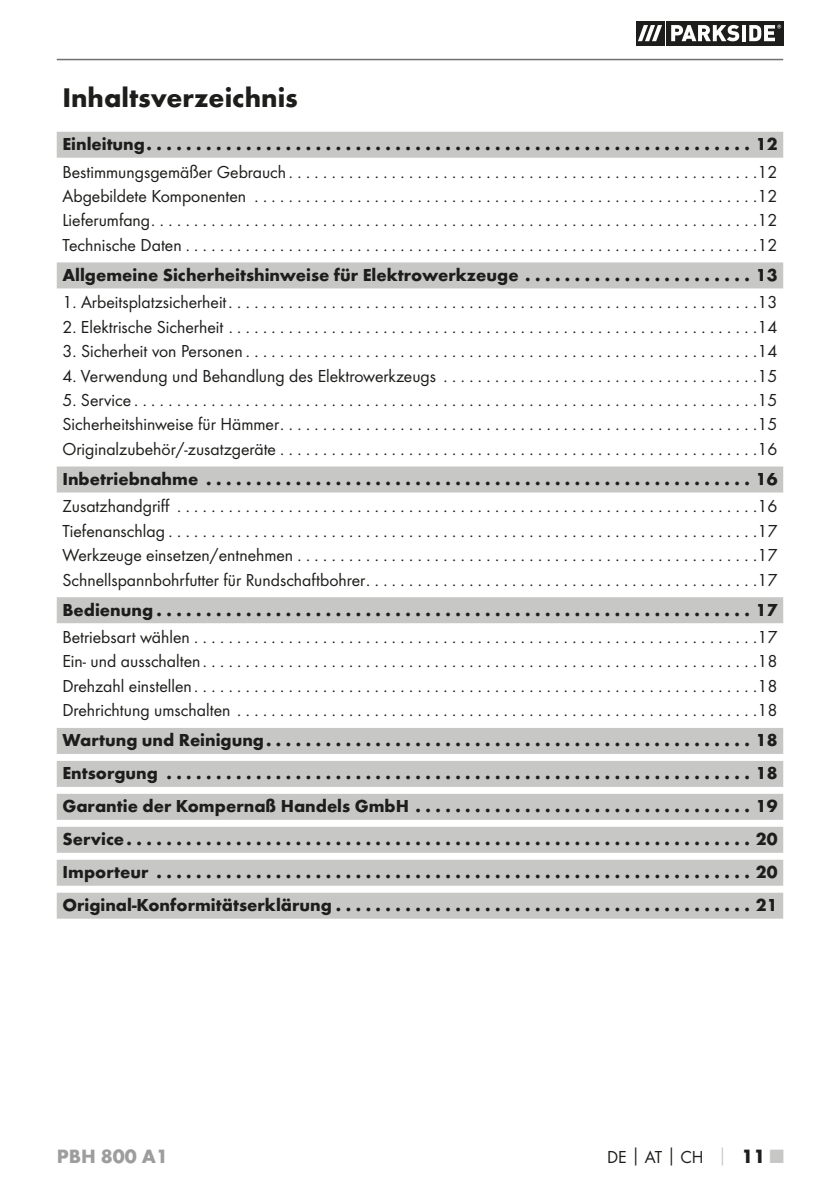
<style>
.page{position:relative;width:840px;height:1191px;background:#fff}
.page>*{position:absolute;margin:0;border:0;box-sizing:border-box;transform-origin:0 0}
.t1{font:700 28px "Futura";color:#1d1d1b}
.t2{font:700 20px "Futura";color:#9d9d9d}
.t3{font:18px/24.4px "Futura Boo";color:#1d1d1b;text-align:justify}
.t4{font:700 18px/33px "Futura";color:#1d1d1b;text-align:justify}
.s1{font-family:"Futura";font-weight:700}
.s2{font-family:"Futura";font-weight:700;color:#c7c7c6}
.s3{font-family:"Futura";font-weight:700;font-size:20px}
.s4{font-family:"Futura";font-weight:700;font-size:20px;color:#c7c7c6}
</style>
<div class="page">
<hr style="left:57px;top:59px;width:725px;height:1px;background:#70706f">
<div style="left:635px;top:21px;width:29px;height:24px;background:#1d1d1b"></div>
<div style="left:665px;top:21px;width:117px;height:24px;background:#1d1d1b"></div>
<svg style="left:638px;top:25px;width:23px;height:16px"></svg>
<svg style="left:671px;top:25px;width:67px;height:16px"></svg>
<svg style="left:742px;top:25px;width:3px;height:16px"></svg>
<svg style="left:749px;top:25px;width:31px;height:16px"></svg>
<div style="left:57px;top:132px;width:725px;height:26px;background:#c7c7c6"></div>
<div style="left:57px;top:262px;width:725px;height:26px;background:#c7c7c6"></div>
<div style="left:57px;top:466px;width:725px;height:26px;background:#c7c7c6"></div>
<div style="left:57px;top:597px;width:725px;height:26px;background:#c7c7c6"></div>
<div style="left:57px;top:728px;width:725px;height:26px;background:#c7c7c6"></div>
<div style="left:57px;top:761px;width:725px;height:26px;background:#c7c7c6"></div>
<div style="left:57px;top:794px;width:725px;height:26px;background:#c7c7c6"></div>
<div style="left:57px;top:826px;width:725px;height:26px;background:#c7c7c6"></div>
<div style="left:57px;top:859px;width:725px;height:26px;background:#c7c7c6"></div>
<div style="left:57px;top:892px;width:725px;height:26px;background:#c7c7c6"></div>
<h1 class="t1" style="left:62px;top:86px;width:237px">Inhaltsverzeichnis</h1>
<p class="t4" style="left:62px;top:129px;width:716px">Einleitung .............................................................12</p>
<p class="t3" style="left:62px;top:160px;width:716px">Bestimmungsgemäßer Gebrauch .......................................................12<br>Abgebildete Komponenten ...........................................................12<br>Lieferumfang .......................................................................12<br>Technische Daten ...................................................................12</p>
<p class="t4" style="left:62px;top:260px;width:716px">Allgemeine Sicherheitshinweise für Elektrowerkzeuge . . . . . . . . . . . . . . . . . . . . . . . 13</p>
<p class="t3" style="left:62px;top:291px;width:716px">1. Arbeitsplatzsicherheit ..............................................................13</p>
<p class="t3" style="left:62px;top:315px;width:716px">2. Elektrische Sicherheit ..............................................................14</p>
<p class="t3" style="left:62px;top:340px;width:716px">3. Sicherheit von Personen ............................................................14</p>
<p class="t3" style="left:62px;top:364px;width:716px">4. Verwendung und Behandlung des Elektrowerkzeugs . . . . . . . . . . . . . . . . . . . . . . . . . . . . . . . . . . . . .15</p>
<p class="t3" style="left:62px;top:389px;width:716px">5. Service .........................................................................15<br>Sicherheitshinweise für Hämmer ........................................................15<br>Originalzubehör/-zusatzgeräte ........................................................16</p>
<p class="t4" style="left:62px;top:464px;width:716px">Inbetriebnahme .......................................................16</p>
<p class="t3" style="left:62px;top:495px;width:716px">Zusatzhandgriff ....................................................................16<br>Tiefenanschlag .....................................................................17<br>Werkzeuge einsetzen/entnehmen ......................................................17<br>Schnellspannbohrfutter für Rundschaftbohrer ..............................................17</p>
<p class="t4" style="left:62px;top:594px;width:716px">Bedienung ............................................................17</p>
<p class="t3" style="left:62px;top:625px;width:716px">Betriebsart wählen ..................................................................17<br>Ein- und ausschalten .................................................................18<br>Drehzahl einstellen ..................................................................18<br>Drehrichtung umschalten .............................................................18</p>
<p class="t4" style="left:62px;top:725px;width:716px">Wartung und Reinigung .................................................18<br>Entsorgung ...........................................................18<br>Garantie der Kompernaß Handels GmbH ..................................19<br>Service ...............................................................20<br>Importeur ............................................................20<br>Original-Konformitätserklärung ..........................................21</p>
<p class="t2" style="left:57px;top:1147px;width:113px">PBH 800 A1</p>
<p class="t3" style="left:606px;top:1145px;width:178px">DE<span class="s1">│</span>AT<span class="s1">│</span>CH <span class="s2">│</span> <span class="s3">11</span> <span class="s4">■</span></p>
</div>
